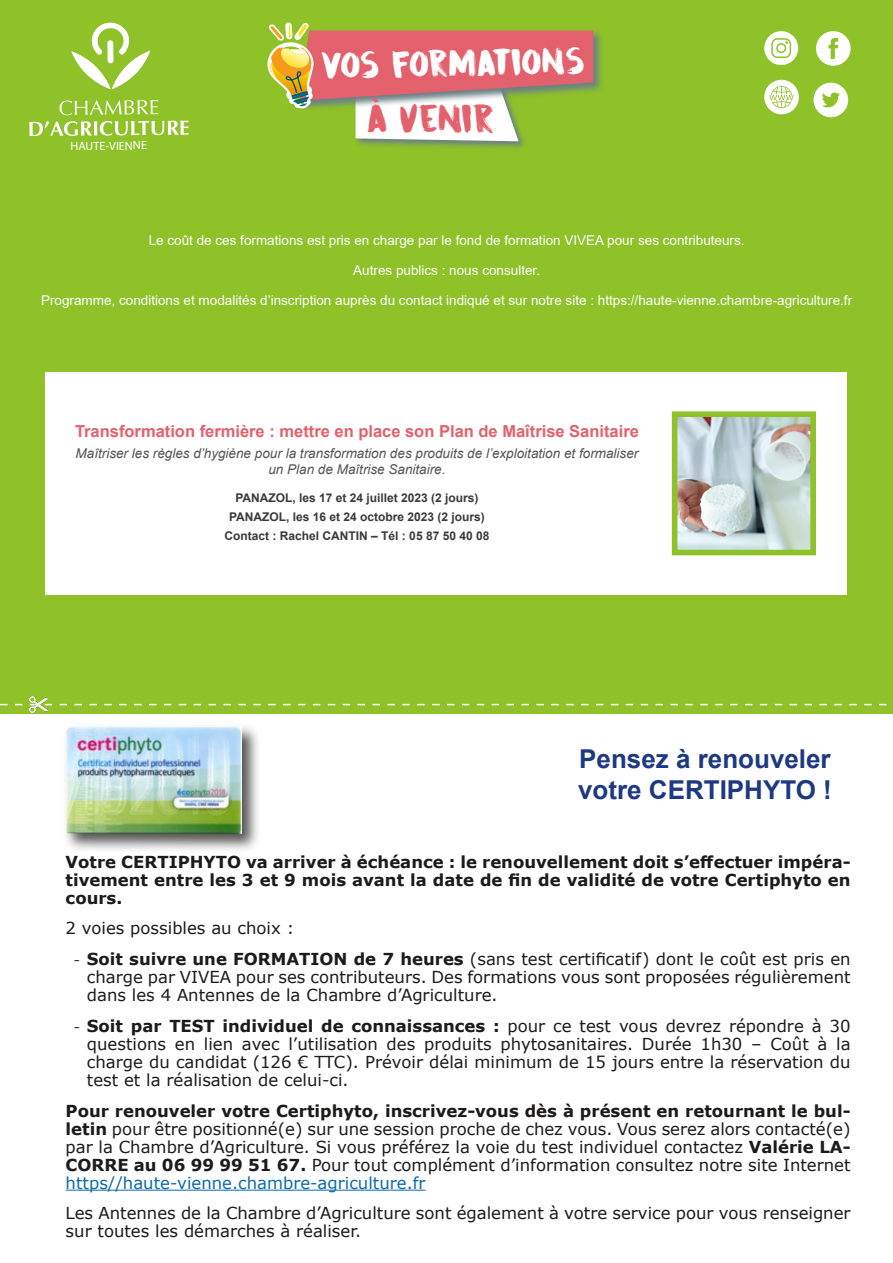
<style>
.page{position:relative;width:893px;height:1263px;background:#fff}
.page>*{position:absolute;margin:0;border:0;box-sizing:border-box;transform-origin:0 0}
.t1{font:34.95px "DK Cinnabar Brush";letter-spacing:-.015em;color:#e3616c}
.t2{font:33px "DK Cinnabar Brush";color:#fff}
.t3{font:700 25.95px "Arial";color:#1d3983}
.t4{font:16.5px/18px "Verdana";color:#1c1b1a;text-align:justify}
.t5{font:700 16.5px/18px "Verdana";color:#1c1b1a;text-align:justify}
.t6{font:700 16.5px "Arial";color:#e3616c}
.t7{font:13.5px "Arial";color:#fff}
.t8{font:italic 13.5px/16.2px "Arial";color:#535554;text-align:center}
.t9{font:700 12px "Arial";color:#3a3a3a}
.t10{font:12px "Myriad Pro";color:#fff}
.s1{font-family:"Century Gothic"}
.s2{font-weight:700}
.s3{color:#0c6aac}
</style>
<div class="page">
<div style="left:0;top:0;width:893px;height:714px;background:#8fc129"></div>
<svg style="left:59px;top:100px;width:99px;height:15px"></svg>
<svg style="left:29px;top:121px;width:160px;height:15px"></svg>
<svg style="left:71px;top:22px;width:79px;height:67px"></svg>
<div style="left:107px;top:40px;width:6px;height:23px;background:#fff;border-radius:3px"></div>
<svg style="left:357px;top:141px;width:167px;height:7px"></svg>
<svg style="left:593px;top:30px;width:9px;height:61px"></svg>
<svg style="left:267px;top:23px;width:326px;height:118px"></svg>
<div style="left:764px;top:80px;width:35px;height:34px;background:#fff;border-radius:17px"></div>
<svg style="left:769px;top:86px;width:25px;height:24px"></svg>
<div style="left:813px;top:83px;width:35px;height:34px;background:#fff;border-radius:50%"></div>
<svg style="left:822px;top:92px;width:18px;height:15px"></svg>
<div style="left:816px;top:31px;width:35px;height:35px;background:#fff;border-radius:50%"></div>
<svg style="left:828px;top:38px;width:10px;height:21px"></svg>
<svg style="left:764px;top:31px;width:34px;height:34px"></svg>
<hr style="left:66px;top:1190px;width:360px;height:1px;background:#0c6aac">
<div style="left:62px;top:723px;width:199px;height:130px;background:#1c1b1a;opacity:.75"></div>
<img style="left:66px;top:726px;width:176px;height:108px">
<svg style="left:0;top:704px;width:887px;height:1px"></svg>
<img style="left:29px;top:696px;width:19px;height:18px">
<div style="left:46px;top:372px;width:801px;height:223px;background:#fff"></div>
<img style="left:679px;top:418px;width:130px;height:130px">
<div style="left:672px;top:411px;width:144px;height:144px;border:6px solid #8fc129"></div>
<p class="t10" style="left:70px;top:139px;width:78px;rotate:-1deg">HAUTE-VIENNE</p>
<p class="t2" style="left:320px;top:43px;width:265px;rotate:-1deg">VOS FORMATIONS</p>
<p class="t1" style="left:366px;top:94px;width:130px">À VENIR</p>
<p class="t7" style="left:149px;top:231px;width:597px">Le coût de ces formations est pris en charge par le fond de formation VIVEA pour ses contributeurs.</p>
<p class="t7" style="left:353px;top:261px;width:188px">Autres publics : nous consulter.</p>
<p class="t7" style="left:41px;top:291px;width:813px">Programme, conditions et modalités d’inscription auprès du contact indiqué et sur notre site : https://haute-vienne.chambre-agriculture.fr</p>
<p class="t6" style="left:75px;top:420px;width:565px">Transformation fermière : mettre en place son Plan de Maîtrise Sanitaire</p>
<p class="t8" style="left:76px;top:445px;width:564px">Maîtriser les règles d’hygiène pour la transformation des produits de l’exploitation et formaliser un Plan de Maîtrise Sanitaire.</p>
<p class="t9" style="left:235px;top:489px;width:245px">PANAZOL, les 17 et 24 juillet 2023 (2 jours)</p>
<p class="t9" style="left:229px;top:508px;width:257px">PANAZOL, les 16 et 24 octobre 2023 (2 jours)</p>
<p class="t9" style="left:225px;top:527px;width:266px">Contact : Rachel CANTIN – Tél : 05 87 50 40 08</p>
<p class="t3" style="left:579px;top:740px;width:253px">Pensez à renouveler</p>
<p class="t3" style="left:578px;top:771px;width:255px">votre CERTIPHYTO !</p>
<p class="t5" style="left:66px;top:852px;width:786px">Votre CERTIPHYTO va arriver à échéance : le renouvellement doit s’effectuer impéra&shy;tivement entre les 3 et 9 mois avant la date de fin de validité de votre Certiphyto en cours.</p>
<p class="t4" style="left:66px;top:919px;width:230px">2 voies possibles au choix :</p>
<p class="t4" style="left:87px;top:950px;width:765px;text-indent:-13px"><span class="s1">-</span> <span class="s2">Soit suivre une FORMATION de 7 heures</span> (sans test certificatif) dont le coût est pris en charge par VIVEA pour ses contributeurs. Des formations vous sont proposées régulièrement dans les 4 Antennes de la Chambre d’Agriculture.</p>
<p class="t4" style="left:87px;top:1017px;width:765px;text-indent:-13px"><span class="s1">-</span> <span class="s2">Soit par TEST individuel de connaissances :</span> pour ce test vous devrez répondre à 30 questions en lien avec l’utilisation des produits phytosanitaires. Durée 1h30 – Coût à la charge du candidat (126 € TTC). Prévoir délai minimum de 15 jours entre la réservation du test et la réalisation de celui-ci.</p>
<p class="t4" style="left:66px;top:1101px;width:786px"><span class="s2">Pour renouveler votre Certiphyto, inscrivez-vous dès à présent en retournant le bul&shy;letin</span> pour être positionné(e) sur une session proche de chez vous. Vous serez alors contacté(e) par la Chambre d’Agriculture. Si vous préférez la voie du test individuel contactez <span class="s2">Valérie LA-CORRE au 06 99 99 51 67.</span> Pour tout complément d’information consultez notre site Internet <span class="s3">https//haute-vienne.chambre-agriculture.fr</span></p>
<p class="t4" style="left:66px;top:1204px;width:786px">Les Antennes de la Chambre d’Agriculture sont également à votre service pour vous renseigner sur toutes les démarches à réaliser.</p>
</div>
